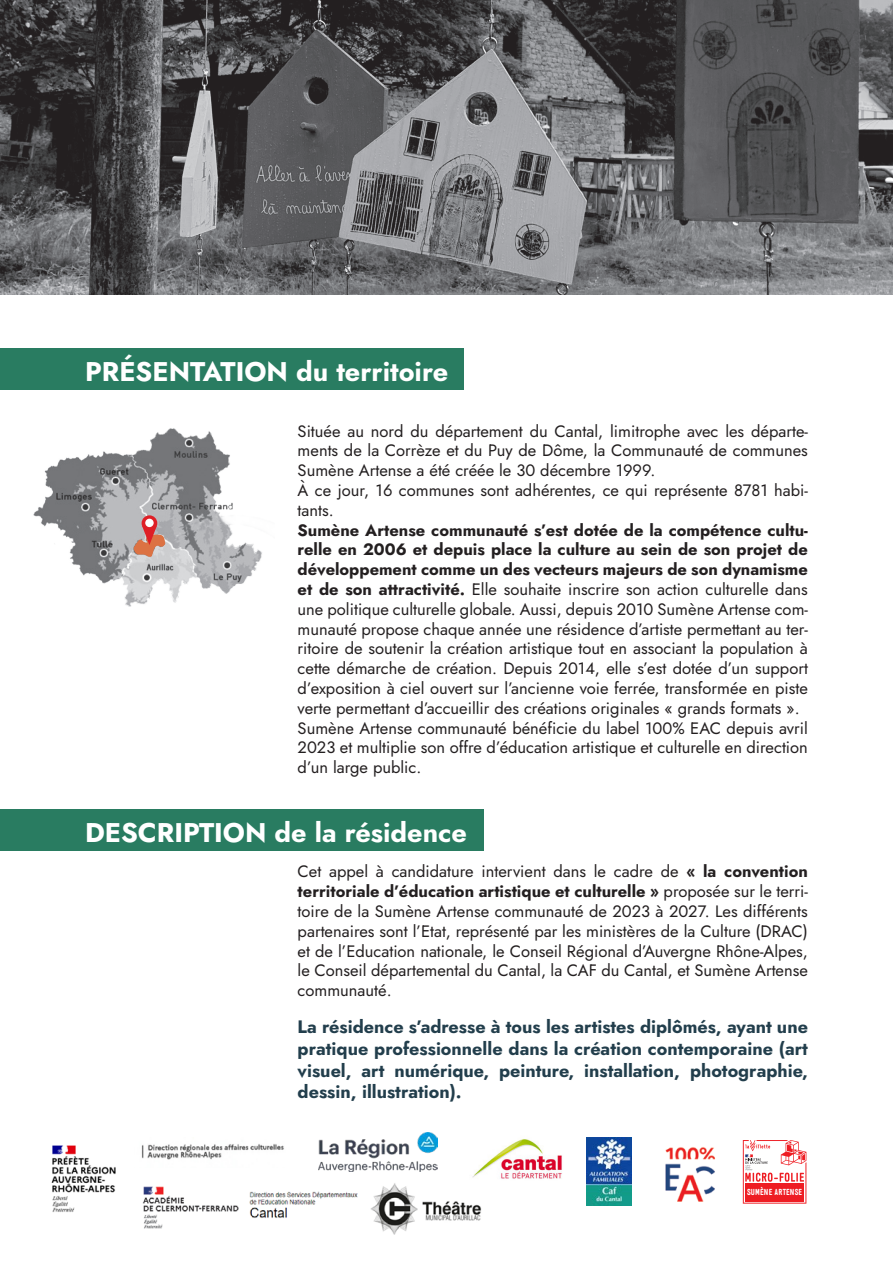
<style>
.page{position:relative;width:893px;height:1263px;background:#fff}
.page>*{position:absolute;margin:0;border:0;box-sizing:border-box;transform-origin:0 0}
.t1{font:27px "Jost";color:#fff}
.t2{font:18px/21.6px "Jost";color:#223e4c;text-align:justify}
.t3{font:16.5px/19.8px "Jost";color:#231f20;text-align:justify}
.t4{font:700 8.7px "Generika";letter-spacing:.02em;color:#fff}
</style>
<div class="page">
<hr style="left:892px;top:0;width:1px;height:1263px;background:#223e4c">
<div style="left:0;top:349px;width:463px;height:41px;background:#297c61"></div>
<div style="left:0;top:809px;width:483px;height:41px;background:#297c61"></div>
<img style="left:0;top:0;width:893px;height:295px">
<img style="left:33px;top:428px;width:229px;height:179px">
<svg style="left:142px;top:515px;width:15px;height:16px"></svg>
<svg style="left:133px;top:526px;width:33px;height:31px"></svg>
<div style="left:145px;top:519px;width:9px;height:8px;background:#fff;border-radius:50%"></div>
<img style="left:371px;top:1183px;width:111px;height:52px">
<img style="left:142px;top:1186px;width:216px;height:43px">
<img style="left:318px;top:1132px;width:119px;height:40px">
<img style="left:141px;top:1144px;width:143px;height:16px">
<img style="left:51px;top:1145px;width:65px;height:67px">
<svg style="left:742px;top:1140px;width:65px;height:64px"></svg>
<svg style="left:743px;top:1140px;width:63px;height:63px"></svg>
<img style="left:469px;top:1139px;width:93px;height:60px">
<img style="left:587px;top:1137px;width:44px;height:68px">
<img style="left:665px;top:1147px;width:50px;height:55px">
<p class="t1" style="left:85px;top:354px;width:365px">PRÉSENTATION du territoire</p>
<p class="t3" style="left:298px;top:421px;width:512px">Située au nord du département du Cantal, limitrophe avec les départe&shy;ments de la Corrèze et du Puy de Dôme, la Communauté de communes Sumène Artense a été créée le 30 décembre 1999.</p>
<p class="t3" style="left:298px;top:480px;width:512px">À ce jour, 16 communes sont adhérentes, ce qui représente 8781 habi&shy;tants.</p>
<p class="t3" style="left:298px;top:520px;width:512px">Sumène Artense communauté s’est dotée de la compétence cultu&shy;relle en 2006 et depuis place la culture au sein de son projet de développement comme un des vecteurs majeurs de son dynamisme et de son attractivité. Elle souhaite inscrire son action culturelle dans une politique culturelle globale. Aussi, depuis 2010 Sumène Artense com&shy;munauté propose chaque année une résidence d’artiste permettant au ter&shy;ritoire de soutenir la création artistique tout en associant la population à cette démarche de création. Depuis 2014, elle s’est dotée d’un support d’exposition à ciel ouvert sur l’ancienne voie ferrée, transformée en piste verte permettant d’accueillir des créations originales « grands formats ».</p>
<p class="t3" style="left:298px;top:718px;width:512px">Sumène Artense communauté bénéficie du label 100% EAC depuis avril 2023 et multiplie son offre d’éducation artistique et culturelle en direction d’un large public.</p>
<p class="t1" style="left:85px;top:814px;width:384px">DESCRIPTION de la résidence</p>
<p class="t3" style="left:298px;top:862px;width:512px">Cet appel à candidature intervient dans le cadre de « la convention territoriale d’éducation artistique et culturelle » proposée sur le terri&shy;toire de la Sumène Artense communauté de 2023 à 2027. Les différents partenaires sont l’Etat, représenté par les ministères de la Culture (DRAC) et de l’Education nationale, le Conseil Régional d’Auvergne Rhône-Alpes, le Conseil départemental du Cantal, la CAF du Cantal, et Sumène Artense communauté.</p>
<p class="t2" style="left:298px;top:1016px;width:512px">La résidence s’adresse à tous les artistes diplômés, ayant une pratique professionnelle dans la création contemporaine (art visuel, art numérique, peinture, installation, photographie, dessin, illustration).</p>
<p class="t4" style="left:747px;top:1187px;width:57px">SUMÈNE ARTENSE</p>
</div>
